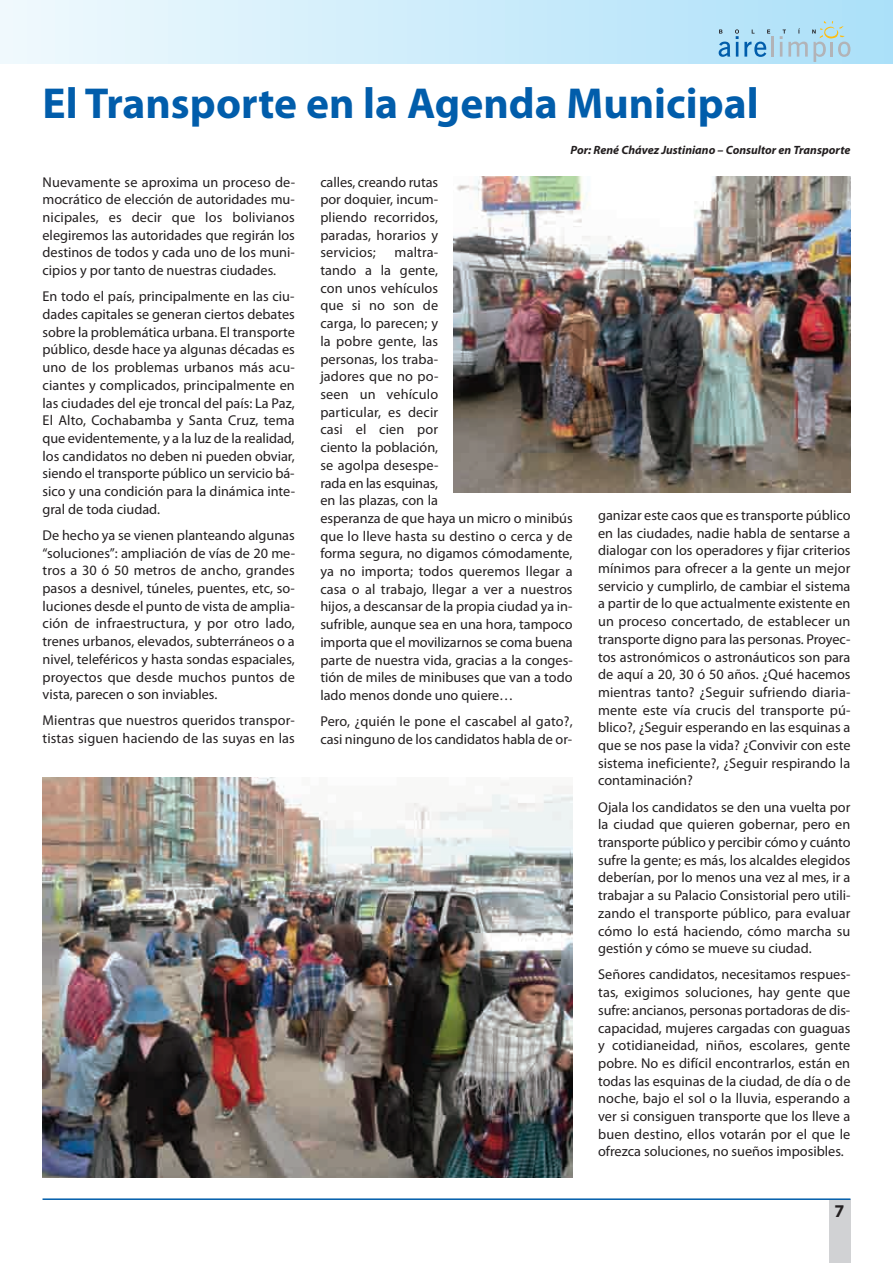
<style>
.page{position:relative;width:893px;height:1263px;background:#fff}
.page>*{position:absolute;margin:0;border:0;box-sizing:border-box;transform-origin:0 0}
.t1{font:700 43.5px "Myriad Pro";color:#015dab}
.t2{font:700 18px "Myriad Pro";color:#231f20}
.t3{font:14.25px/17.7px "Myriad Pro";color:#231f20;text-align:justify}
.t4{font:italic 700 12px "Myriad Pro";color:#231f20}
</style>
<div class="page">
<div style="left:0;top:0;width:893px;height:64px;background:linear-gradient(to right,#f0f9fd,#abe0f9)"></div>
<hr style="left:771px;top:36px;width:3px;height:21px;background:#b2b3b7">
<svg style="left:719px;top:29px;width:51px;height:28px"></svg>
<svg style="left:780px;top:21px;width:70px;height:41px;background:#b2d8e8"></svg>
<div style="left:829px;top:1199px;width:21px;height:64px;background:#d1d2d4"></div>
<hr style="left:43px;top:1198px;width:807px;height:2px;background:#015dab">
<img style="left:43px;top:778px;width:530px;height:400px">
<img style="left:453px;top:176px;width:397px;height:316px">
<h1 class="t1" style="left:43px;top:87px;width:718px">El Transporte en la Agenda Municipal</h1>
<p class="t4" style="left:570px;top:145px;width:281px">Por: René Chávez Justiniano – Consultor en Transporte</p>
<p class="t3" style="left:43px;top:174px;width:254px">Nuevamente se aproxima un proceso de&shy;mocrático de elección de autoridades mu&shy;nicipales, es decir que los bolivianos elegiremos las autoridades que regirán los destinos de todos y cada uno de los muni&shy;cipios y por tanto de nuestras ciudades.</p>
<p class="t3" style="left:43px;top:289px;width:254px">En todo el país, principalmente en las ciu&shy;dades capitales se generan ciertos debates sobre la problemática urbana. El transporte público, desde hace ya algunas décadas es uno de los problemas urbanos más acu&shy;ciantes y complicados, principalmente en las ciudades del eje troncal del país: La Paz, El Alto, Cochabamba y Santa Cruz, tema que evidentemente, y a la luz de la realidad, los candidatos no deben ni pueden obviar, siendo el transporte público un servicio bá&shy;sico y una condición para la dinámica inte&shy;gral de toda ciudad.</p>
<p class="t3" style="left:43px;top:527px;width:254px">De hecho ya se vienen planteando algunas “soluciones”: ampliación de vías de 20 me&shy;tros a 30 ó 50 metros de ancho, grandes pasos a desnivel, túneles, puentes, etc, so&shy;luciones desde el punto de vista de amplia&shy;ción de infraestructura, y por otro lado, trenes urbanos, elevados, subterráneos o a nivel, teleféricos y hasta sondas espaciales, proyectos que desde muchos puntos de vista, parecen o son inviables.</p>
<p class="t3" style="left:43px;top:713px;width:254px">Mientras que nuestros queridos transpor&shy;tistas siguen haciendo de las suyas en las</p>
<p class="t3" style="left:320px;top:174px;width:119px">calles, creando rutas por doquier, incum&shy;pliendo recorridos, paradas, horarios y servicios;</p>
<p class="t3" style="left:320px;top:245px;width:254px;text-align:left;text-indent:74px">maltra-<br>tando a la gente,<br>con unos vehículos<br>que si no son de<br>carga, lo parecen; y<br>la pobre gente, las<br>personas, los traba-<br>jadores que no po-<br>seen un vehículo<br>particular, es decir<br>casi el cien por<br>ciento la población,<br>se agolpa desespe-<br>rada en las esquinas,<br>en las plazas, con la<br>esperanza de que haya un micro o minibús que lo lleve hasta su destino o cerca y de forma segura, no digamos cómodamente, ya no importa; todos queremos llegar a casa o al trabajo, llegar a ver a nuestros hijos, a descansar de la propia ciudad ya in&shy;sufrible, aunque sea en una hora, tampoco importa que el movilizarnos se coma buena parte de nuestra vida, gracias a la conges&shy;tión de miles de minibuses que van a todo lado menos donde uno quiere…</p>
<p class="t3" style="left:320px;top:714px;width:254px">Pero, ¿quién le pone el cascabel al gato?, casi ninguno de los candidatos habla de or-</p>
<p class="t3" style="left:598px;top:507px;width:254px">ganizar este caos que es transporte público en las ciudades, nadie habla de sentarse a dialogar con los operadores y fijar criterios mínimos para ofrecer a la gente un mejor servicio y cumplirlo, de cambiar el sistema a partir de lo que actualmente existente en un proceso concertado, de establecer un transporte digno para las personas. Proyec&shy;tos astronómicos o astronáuticos son para de aquí a 20, 30 ó 50 años. ¿Qué hacemos mientras tanto? ¿Seguir sufriendo diaria&shy;mente este vía crucis del transporte pú&shy;blico?, ¿Seguir esperando en las esquinas a que se nos pase la vida? ¿Convivir con este sistema ineficiente?, ¿Seguir respirando la contaminación?</p>
<p class="t3" style="left:598px;top:799px;width:254px">Ojala los candidatos se den una vuelta por la ciudad que quieren gobernar, pero en transporte público y percibir cómo y cuánto sufre la gente; es más, los alcaldes elegidos deberían, por lo menos una vez al mes, ir a trabajar a su Palacio Consistorial pero utili&shy;zando el transporte público, para evaluar cómo lo está haciendo, cómo marcha su gestión y cómo se mueve su ciudad.</p>
<p class="t3" style="left:598px;top:967px;width:254px">Señores candidatos, necesitamos respues&shy;tas, exigimos soluciones, hay gente que sufre: ancianos, personas portadoras de dis&shy;capacidad, mujeres cargadas con guaguas y cotidianeidad, niños, escolares, gente pobre. No es difícil encontrarlos, están en todas las esquinas de la ciudad, de día o de noche, bajo el sol o la lluvia, esperando a ver si consiguen transporte que los lleve a buen destino, ellos votarán por el que le ofrezca soluciones, no sueños imposibles.</p>
<p class="t2" style="left:834px;top:1204px;width:11px">7</p>
</div>
